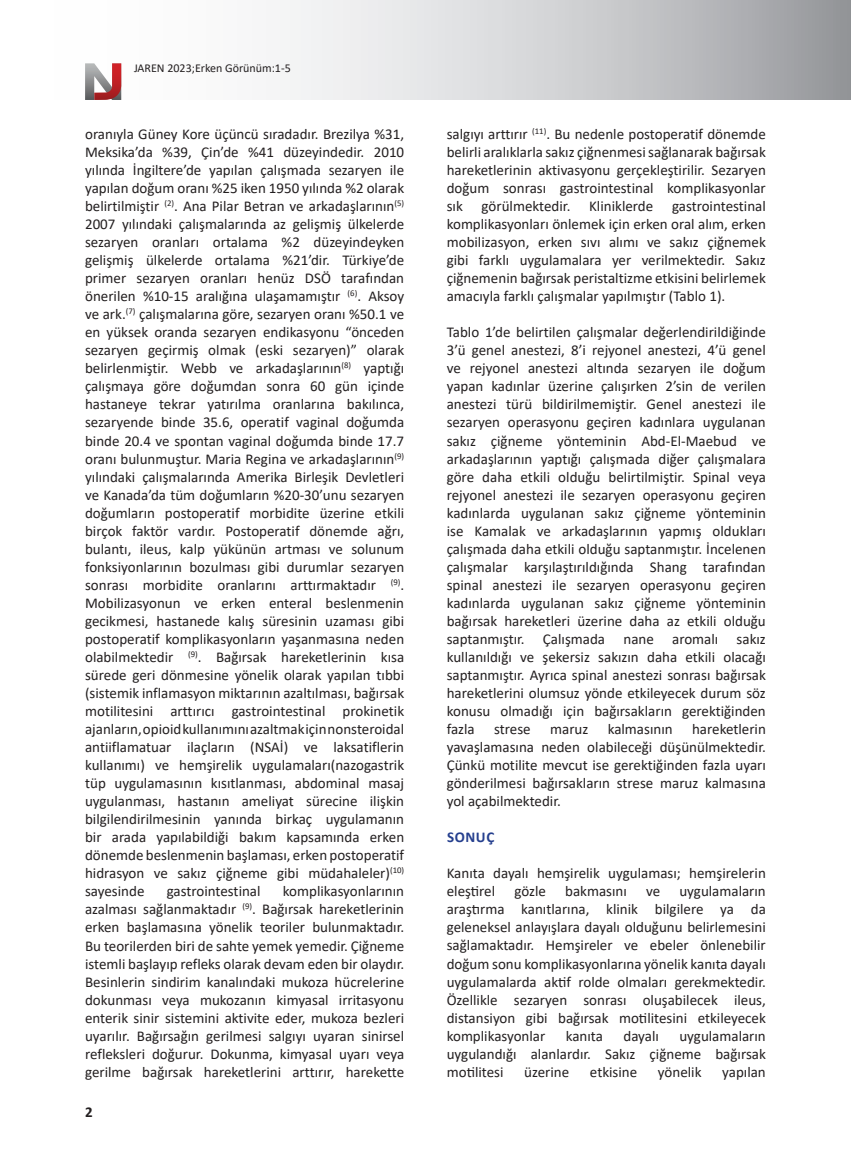
<style>
.page{position:relative;width:851px;height:1170px;background:#fff}
.page>*{position:absolute;margin:0;border:0;box-sizing:border-box;transform-origin:0 0}
.Paragraf{font:15px/18px "Calibri";color:#231f20;text-align:justify}
.Başlık_1{font:700 15px "Calibri";letter-spacing:.04em;color:#253f8e}
.t1{font:700 15px "Calibri";color:#231f20}
.t2{font:12px "Calibri";color:#231f20}
</style>
<div class="page">
<svg style="left:121px;top:0;width:729px;height:100px"></svg>
<svg style="left:85px;top:63px;width:36px;height:37px"></svg>
<p class="t2" style="left:134px;top:60px;width:158px">JAREN 2023;Erken Görünüm:1-5</p>
<p class="Paragraf" style="left:85px;top:124px;width:320px">oranıyla Güney Kore üçüncü sıradadır. Brezilya %31, Meksika’da %39, Çin’de %41 düzeyindedir. 2010 yılında İngiltere’de yapılan çalışmada sezaryen ile yapılan doğum oranı %25 iken 1950 yılında %2 olarak belirtilmiştir <sup>(2)</sup>. Ana Pilar Betran ve arkadaşlarının<sup>(5)<br></sup>2007 yılındaki çalışmalarında az gelişmiş ülkelerde sezaryen oranları ortalama %2 düzeyindeyken gelişmiş ülkelerde ortalama %21’dir. Türkiye’de primer sezaryen oranları henüz DSÖ tarafından önerilen %10-15 aralığına ulaşamamıştır <sup>(6)</sup>. Aksoy ve ark.<sup>(7)</sup> çalışmalarına göre, sezaryen oranı %50.1 ve en yüksek oranda sezaryen endikasyonu “önceden sezaryen geçirmiş olmak (eski sezaryen)” olarak belirlenmiştir. Webb ve arkadaşlarının<sup>(8)</sup> yaptığı çalışmaya göre doğumdan sonra 60 gün içinde hastaneye tekrar yatırılma oranlarına bakılınca, sezaryende binde 35.6, operatif vaginal doğumda binde 20.4 ve spontan vaginal doğumda binde 17.7 oranı bulunmuştur. Maria Regina ve arkadaşlarının<sup>(9) </sup>yılındaki çalışmalarında Amerika Birleşik Devletleri ve Kanada’da tüm doğumların %20-30’unu sezaryen doğumların postoperatif morbidite üzerine etkili birçok faktör vardır. Postoperatif dönemde ağrı, bulantı, ileus, kalp yükünün artması ve solunum fonksiyonlarının bozulması gibi durumlar sezaryen sonrası morbidite oranlarını arttırmaktadır <sup>(9)</sup>.<br>Mobilizasyonun ve erken enteral beslenmenin gecikmesi, hastanede kalış süresinin uzaması gibi postoperatif komplikasyonların yaşanmasına neden olabilmektedir <sup>(9)</sup>. Bağırsak hareketlerinin kısa sürede geri dönmesine yönelik olarak yapılan tıbbi (sistemik inflamasyon miktarının azaltılması, bağırsak motilitesini arttırıcı gastrointestinal prokinetik ajanların, opioid kullanımını azaltmak için nonsteroidal antiiflamatuar ilaçların (NSAİ) ve laksatiflerin kullanımı) ve hemşirelik uygulamaları(nazogastrik tüp uygulamasının kısıtlanması, abdominal masaj uygulanması, hastanın ameliyat sürecine ilişkin bilgilendirilmesinin yanında birkaç uygulamanın bir arada yapılabildiği bakım kapsamında erken dönemde beslenmenin başlaması, erken postoperatif hidrasyon ve sakız çiğneme gibi müdahaleler)<sup>(10) </sup>sayesinde</p>
<p class="Paragraf" style="left:85px;top:882px;width:320px;text-indent:198px">komplikasyonlarının azalması sağlanmaktadır <sup>(9)</sup>. Bağırsak hareketlerinin erken başlamasına yönelik teoriler bulunmaktadır.<br>Bu teorilerden biri de sahte yemek yemedir. Çiğneme istemli başlayıp refleks olarak devam eden bir olaydır.<br>Besinlerin sindirim kanalındaki mukoza hücrelerine dokunması veya mukozanın kimyasal irritasyonu enterik sinir sistemini aktivite eder, mukoza bezleri uyarılır. Bağırsağın gerilmesi salgıyı uyaran sinirsel refleksleri doğurur. Dokunma, kimyasal uyarı veya gerilme bağırsak hareketlerini arttırır, harekette</p>
<p class="Paragraf" style="left:167px;top:882px;width:95px">gastrointestinal</p>
<p class="t1" style="left:85px;top:1101px;width:9px">2</p>
<p class="Paragraf" style="left:446px;top:124px;width:320px">salgıyı arttırır <sup>(11)</sup>. Bu nedenle postoperatif dönemde belirli aralıklarla sakız çiğnenmesi sağlanarak bağırsak hareketlerinin aktivasyonu gerçekleştirilir. Sezaryen doğum sonrası gastrointestinal komplikasyonlar sık görülmektedir. Kliniklerde gastrointestinal komplikasyonları önlemek için erken oral alım, erken mobilizasyon, erken sıvı alımı ve sakız çiğnemek gibi farklı uygulamalara yer verilmektedir. Sakız çiğnemenin bağırsak peristaltizme etkisini belirlemek amacıyla farklı çalışmalar yapılmıştır (Tablo 1).</p>
<p class="Paragraf" style="left:446px;top:323px;width:320px">Tablo 1’de belirtilen çalışmalar değerlendirildiğinde 3’ü genel anestezi, 8’i rejyonel anestezi, 4’ü genel ve rejyonel anestezi altında sezaryen ile doğum yapan kadınlar üzerine çalışırken 2’sin de verilen anestezi türü bildirilmemiştir. Genel anestezi ile sezaryen operasyonu geçiren kadınlara uygulanan sakız çiğneme yönteminin Abd-El-Maebud ve arkadaşlarının yaptığı çalışmada diğer çalışmalara göre daha etkili olduğu belirtilmiştir. Spinal veya rejyonel anestezi ile sezaryen operasyonu geçiren kadınlarda uygulanan sakız çiğneme yönteminin ise Kamalak ve arkadaşlarının yapmış oldukları çalışmada daha etkili olduğu saptanmıştır. İncelenen çalışmalar karşılaştırıldığında Shang tarafından spinal anestezi ile sezaryen operasyonu geçiren kadınlarda uygulanan sakız çiğneme yönteminin bağırsak hareketleri üzerine daha az etkili olduğu saptanmıştır. Çalışmada nane aromalı sakız kullanıldığı ve şekersiz sakızın daha etkili olacağı saptanmıştır. Ayrıca spinal anestezi sonrası bağırsak hareketlerini olumsuz yönde etkileyecek durum söz konusu olmadığı için bağırsakların gerektiğinden fazla</p>
<p class="Paragraf" style="left:446px;top:719px;width:320px;text-indent:245px">hareketlerin yavaşlamasına neden olabileceği düşünülmektedir.<br>Çünkü motilite mevcut ise gerektiğinden fazla uyarı gönderilmesi bağırsakların strese maruz kalmasına yol açabilmektedir.</p>
<p class="Başlık_1" style="left:447px;top:826px;width:49px">SONUÇ</p>
<p class="Paragraf" style="left:446px;top:863px;width:320px">Kanıta dayalı hemşirelik uygulaması; hemşirelerin eleştirel</p>
<p class="Paragraf" style="left:494px;top:719px;width:38px">strese</p>
<p class="Paragraf" style="left:550px;top:719px;width:40px">maruz</p>
<p class="Paragraf" style="left:607px;top:719px;width:66px">kalmasının</p>
<p class="Paragraf" style="left:446px;top:881px;width:320px;text-indent:233px">uygulamaların araştırma kanıtlarına, klinik bilgilere ya da geleneksel anlayışlara dayalı olduğunu belirlemesini sağlamaktadır. Hemşireler ve ebeler önlenebilir doğum sonu komplikasyonlarına yönelik kanıta dayalı uygulamalarda aktif rolde olmaları gerekmektedir.<br>Özellikle sezaryen sonrası oluşabilecek ileus, distansiyon gibi bağırsak motilitesini etkileyecek komplikasyonlar</p>
<p class="Paragraf" style="left:514px;top:881px;width:33px">gözle</p>
<p class="Paragraf" style="left:565px;top:881px;width:63px">bakmasını</p>
<p class="Paragraf" style="left:646px;top:881px;width:16px">ve</p>
<p class="Paragraf" style="left:446px;top:1026px;width:320px;text-indent:233px">uygulamaların uygulandığı alanlardır. Sakız çiğneme bağırsak motilitesi</p>
<p class="Paragraf" style="left:566px;top:1026px;width:39px">kanıta</p>
<p class="Paragraf" style="left:623px;top:1026px;width:37px">dayalı</p>
<p class="Paragraf" style="left:524px;top:1062px;width:46px">üzerine</p>
<p class="Paragraf" style="left:590px;top:1062px;width:49px">etkisine</p>
<p class="Paragraf" style="left:658px;top:1062px;width:45px">yönelik</p>
<p class="Paragraf" style="left:722px;top:1062px;width:45px">yapılan</p>
</div>
